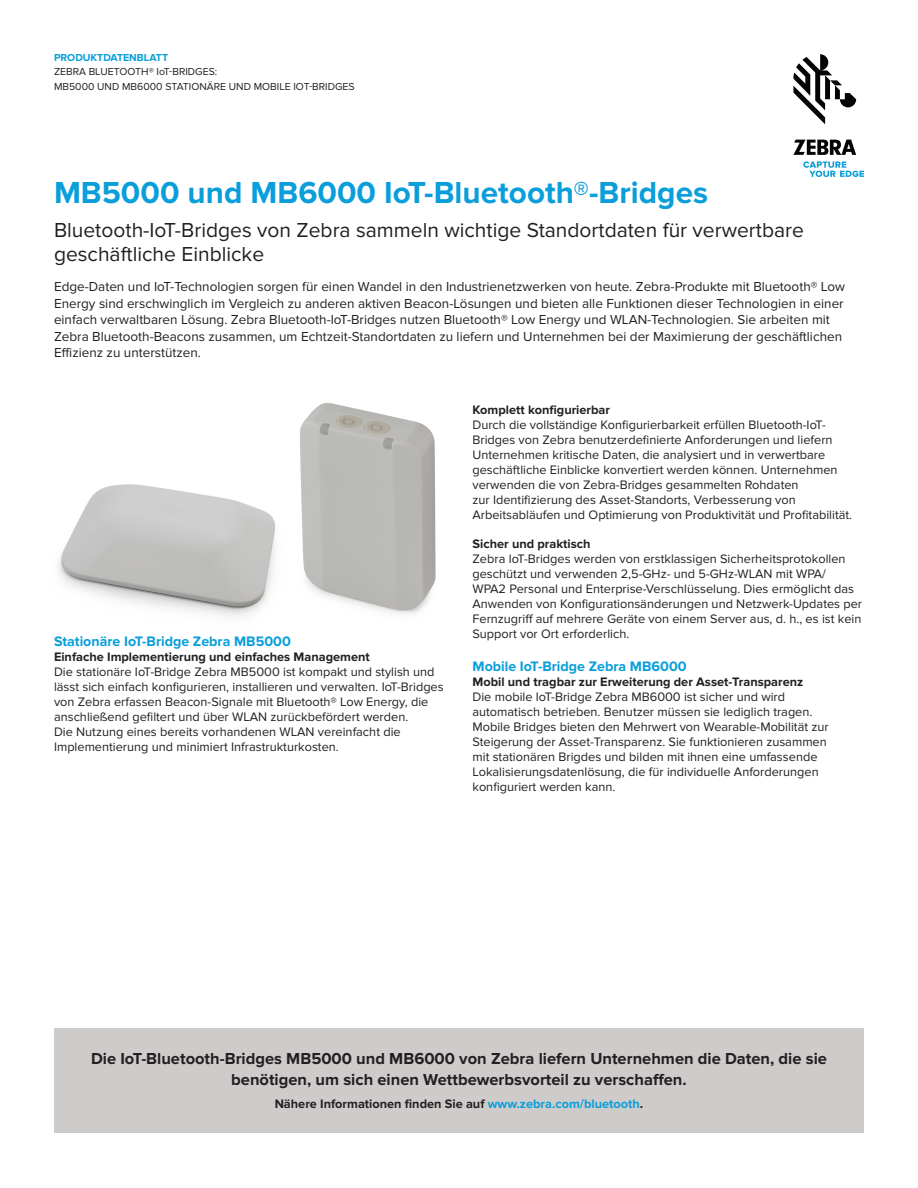
<style>
.page{position:relative;width:918px;height:1188px;background:#fff}
.page>*{position:absolute;margin:0;border:0;box-sizing:border-box;transform-origin:0 0}
.Heading-1-Cover{font:700 31.5px "Proxima Nova";color:#0a9edb}
.Subhead-1-Cover{font:21px/24px "Proxima Nova";color:#231f20}
.CTA-Market_Statement{font:700 16.5px/21px "Proxima Nova";color:#231f20;text-align:center}
.Heading-4{font:700 14.25px "Proxima Nova";color:#0a9edb}
.Introduction-Cover{font:13.5px/16.5px "Proxima Nova";color:#231f20}
.Body{font:12.75px/15px "Proxima Nova";color:#231f20}
.Heading-4-2{font:12.75px/15px "Proxima Nova";color:#231f20}
.Heading-4-3{font:700 12.75px "Proxima Nova";color:#231f20}
.Call_to_Action{font:700 12.75px "Proxima Nova";color:#231f20}
.Zebra_Product_Descri{font:10.5px "Proxima Nova";color:#231f20}
.Collateral_Type{font:700 10.5px "Proxima Nova";color:#0a9edb}
.s1{font-weight:700}
.s2{color:#0a9edb}
.s3{font-size:13.5px}
</style>
<div class="page">
<div style="left:54px;top:1028px;width:810px;height:104px;background:#ceccca"></div>
<img style="left:58px;top:403px;width:378px;height:214px">
<svg style="left:793px;top:54px;width:63px;height:70px"></svg>
<svg style="left:793px;top:140px;width:63px;height:15px"></svg>
<svg style="left:803px;top:161px;width:61px;height:16px"></svg>
<p class="Collateral_Type" style="left:54px;top:51px;width:116px">PRODUKTDATENBLATT</p>
<p class="Zebra_Product_Descri" style="left:54px;top:66px;width:165px">ZEBRA BLUETOOTH® IoT-BRIDGES:</p>
<p class="Zebra_Product_Descri" style="left:54px;top:80px;width:302px">MB5000 UND MB6000 STATIONÄRE UND MOBILE IOT-BRIDGES</p>
<p class="Heading-1-Cover" style="left:54px;top:174px;width:656px">MB5000 und MB6000 IoT-Bluetooth®-Bridges</p>
<p class="Subhead-1-Cover" style="left:54px;top:219px;width:751px">Bluetooth-IoT-Bridges von Zebra sammeln wichtige Standortdaten für verwertbare geschäftliche Einblicke</p>
<p class="Introduction-Cover" style="left:54px;top:279px;width:793px">Edge-Daten und IoT-Technologien sorgen für einen Wandel in den Industrienetzwerken von heute. Zebra-Produkte mit Bluetooth® Low Energy sind erschwinglich im Vergleich zu anderen aktiven Beacon-Lösungen und bieten alle Funktionen dieser Technologien in einer einfach verwaltbaren Lösung. Zebra Bluetooth-IoT-Bridges nutzen Bluetooth® Low Energy und WLAN-Technologien. Sie arbeiten mit Zebra Bluetooth-Beacons zusammen, um Echtzeit-Standortdaten zu liefern und Unternehmen bei der Maximierung der geschäftlichen Effizienz zu unterstützen.</p>
<p class="Heading-4" style="left:54px;top:633px;width:238px">Stationäre IoT-Bridge Zebra MB5000</p>
<p class="Heading-4-3" style="left:54px;top:649px;width:317px">Einfache Implementierung und einfaches Management</p>
<p class="Body" style="left:54px;top:664px;width:391px">Die stationäre IoT-Bridge Zebra MB5000 ist kompakt und stylish und lässt sich einfach konfigurieren, installieren und verwalten. IoT-Bridges von Zebra erfassen Beacon-Signale mit Bluetooth® Low Energy, die anschließend gefiltert und über WLAN zurückbefördert werden.<br>Die Nutzung eines bereits vorhandenen WLAN vereinfacht die Implementierung und minimiert Infrastrukturkosten.</p>
<p class="Heading-4-3" style="left:472px;top:403px;width:139px">Komplett konfigurierbar</p>
<p class="Body" style="left:472px;top:418px;width:381px">Durch die vollständige Konfigurierbarkeit erfüllen Bluetooth-IoT-Bridges von Zebra benutzerdefinierte Anforderungen und liefern Unternehmen kritische Daten, die analysiert und in verwertbare geschäftliche Einblicke konvertiert werden können. Unternehmen verwenden die von Zebra-Bridges gesammelten Rohdaten<br>zur Identifizierung des Asset-Standorts, Verbesserung von Arbeitsabläufen und Optimierung von Produktivität und Profitabilität.</p>
<p class="Heading-4-2" style="left:472px;top:536px;width:391px"><span class="s1">Sicher und praktisch<br></span>Zebra IoT-Bridges werden von erstklassigen Sicherheitsprotokollen geschützt und verwenden 2,5-GHz- und 5-GHz-WLAN mit WPA/ WPA2 Personal und Enterprise-Verschlüsselung. Dies ermöglicht das Anwenden von Konfigurationsänderungen und Netzwerk-Updates per Fernzugriff auf mehrere Geräte von einem Server aus, d. h., es ist kein Support vor Ort erforderlich.</p>
<p class="Heading-4" style="left:472px;top:658px;width:216px">Mobile IoT-Bridge Zebra MB6000</p>
<p class="Heading-4-2" style="left:472px;top:675px;width:358px"><span class="s1">Mobil und tragbar zur Erweiterung der Asset-Transparenz<br></span>Die mobile IoT-Bridge Zebra MB6000 ist sicher und wird automatisch betrieben. Benutzer müssen sie lediglich tragen.<br>Mobile Bridges bieten den Mehrwert von Wearable-Mobilität zur Steigerung der Asset-Transparenz. Sie funktionieren zusammen mit stationären Brigdes und bilden mit ihnen eine umfassende Lokalisierungsdatenlösung, die für individuelle Anforderungen konfiguriert werden kann.</p>
<p class="CTA-Market_Statement" style="left:91px;top:1048px;width:737px">Die IoT-Bluetooth-Bridges MB5000 und MB6000 von Zebra liefern Unternehmen die Daten, die sie benötigen, um sich einen Wettbewerbsvorteil zu verschaffen.</p>
<p class="Call_to_Action" style="left:275px;top:1096px;width:370px">Nähere Informationen finden Sie auf <span class="s2">www.zebra.com/bluetooth</span><span class="s3">.</span></p>
</div>
